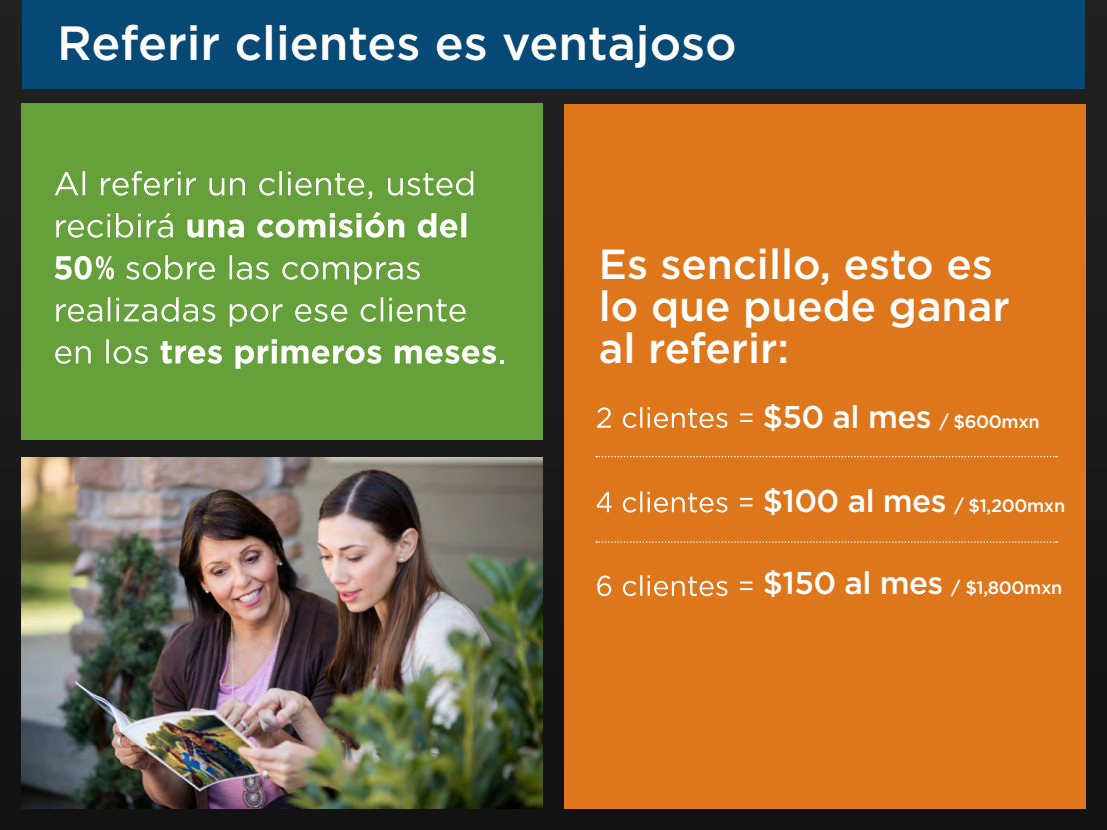
<style>
.page{position:relative;width:1107px;height:830px;background:#fff}
.page>*{position:absolute;margin:0;border:0;box-sizing:border-box;transform-origin:0 0}
.t1{font:500 48px "Gotham";color:#fff}
.t2{font:500 42px/42px "Gotham";color:#fff}
.t3{font:500 31.5px "Gotham";letter-spacing:-.015em;color:#fff}
.t4{font:500 18px "Gotham";letter-spacing:-.02em;color:#fff}
.s1{font-size:18px}
.s2{font-size:31.5px}
</style>
<div class="page">
<div style="left:0;top:0;width:1107px;height:829px;background:#191919"></div>
<div style="left:22px;top:104px;width:521px;height:336px;background:#65a03a"></div>
<div style="left:564px;top:104px;width:521px;height:704px;background:#de761c"></div>
<img style="left:22px;top:457px;width:521px;height:351px">
<svg style="left:55px;top:171px;width:418px;height:28px"></svg>
<svg style="left:56px;top:213px;width:117px;height:25px"></svg>
<svg style="left:187px;top:212px;width:279px;height:26px"></svg>
<svg style="left:54px;top:256px;width:60px;height:24px"></svg>
<svg style="left:126px;top:255px;width:294px;height:29px"></svg>
<svg style="left:56px;top:297px;width:410px;height:29px"></svg>
<svg style="left:55px;top:339px;width:93px;height:25px"></svg>
<svg style="left:161px;top:339px;width:343px;height:29px"></svg>
<div style="left:22px;top:0;width:1063px;height:89px;background:#064975"></div>
<svg style="left:597px;top:407px;width:155px;height:21px"></svg>
<svg style="left:597px;top:491px;width:155px;height:21px"></svg>
<svg style="left:597px;top:575px;width:155px;height:21px"></svg>
<svg style="left:596px;top:456px;width:461px;height:1px"></svg>
<svg style="left:596px;top:541px;width:461px;height:1px"></svg>
<p class="t1" style="left:57px;top:12px;width:681px">Referir clientes es ventajoso</p>
<p class="t2" style="left:599px;top:242px;width:412px">Es sencillo, esto es lo que puede ganar al referir:</p>
<p class="t3" style="left:763px;top:396px;width:278px">$50 al mes <span class="s1">/ $600mxn</span></p>
<p class="t4" style="left:763px;top:494px;width:304px"><span class="s2">$100 al mes</span> / $1,200mxn</p>
<p class="t4" style="left:763px;top:576px;width:301px"><span class="s2">$150 al mes</span> / $1,800mxn</p>
</div>
